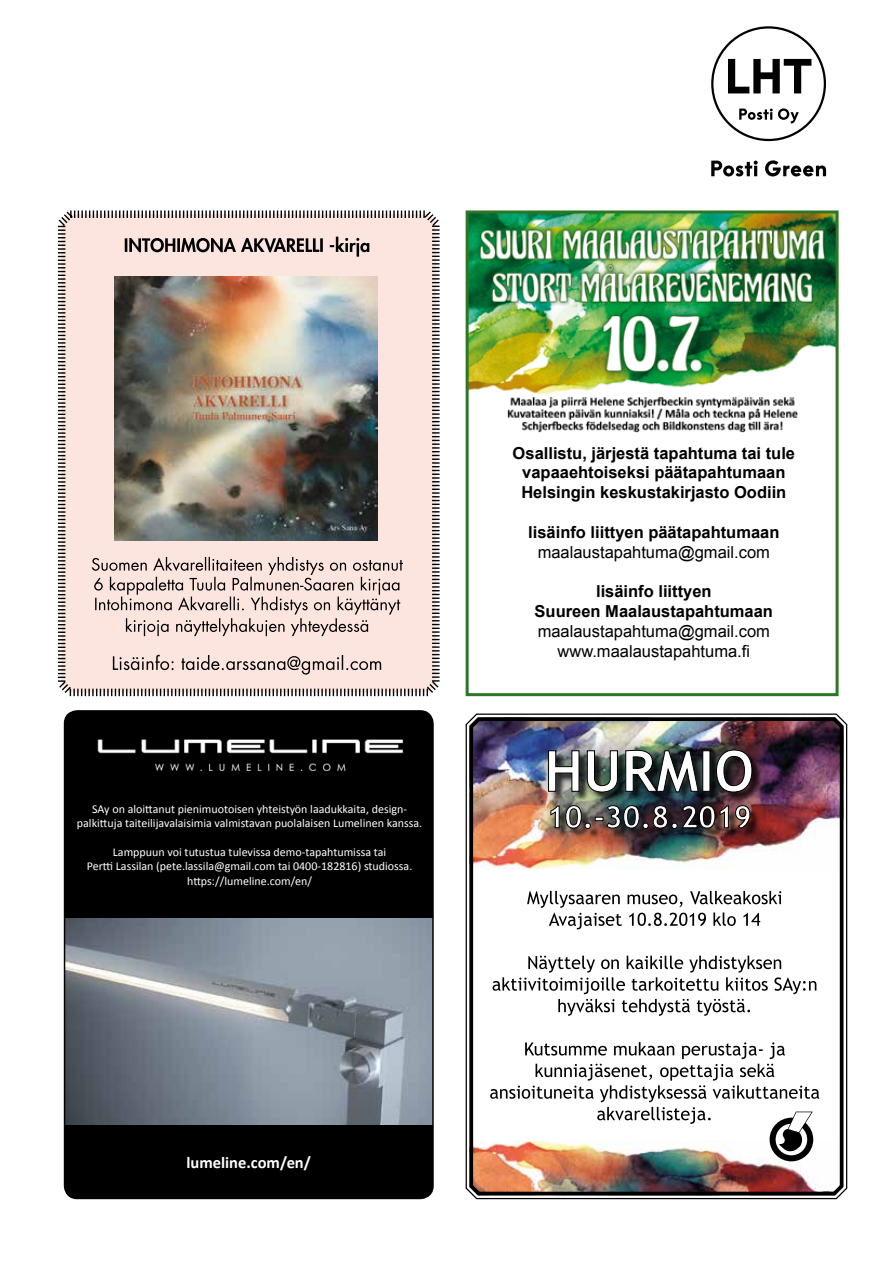
<style>
.page{position:relative;width:893px;height:1263px;background:#fff}
.page>*{position:absolute;margin:0;border:0;box-sizing:border-box;transform-origin:0 0}
.t1{font:700 16.5px/19.8px "Arial";color:#000;text-align:center}
.t2{font:16.5px/19.8px "Arial";color:#000;text-align:center}
.t3{font:700 16.5px "Calibri";color:#fff}
.t4{font:12px/14.4px "Calibri";color:#fff;text-align:center}
</style>
<div class="page">
<svg style="left:711px;top:161px;width:47px;height:15px"></svg>
<svg style="left:765px;top:160px;width:61px;height:16px"></svg>
<svg style="left:711px;top:26px;width:115px;height:115px"></svg>
<div style="left:65px;top:711px;width:368px;height:487px;background:#000;border-radius:13px"></div>
<img style="left:67px;top:918px;width:364px;height:206px">
<div style="left:64px;top:710px;width:370px;height:489px;border:2px solid #000;border-radius:13px"></div>
<img style="left:97px;top:739px;width:307px;height:32px">
<img style="left:470px;top:214px;width:365px;height:219px">
<div style="left:466px;top:210px;width:373px;height:486px;border:3px solid #2d7625"></div>
<svg style="left:465px;top:713px;width:383px;height:487px"></svg>
<img style="left:467px;top:714px;width:378px;height:483px">
<div style="left:529px;top:731px;width:242px;height:117px;background:#000;opacity:.75"></div>
<img style="left:551px;top:805px;width:199px;height:24px">
<svg style="left:548px;top:750px;width:204px;height:42px"></svg>
<svg style="left:490px;top:1042px;width:329px;height:119px"></svg>
<svg style="left:492px;top:956px;width:324px;height:60px"></svg>
<svg style="left:527px;top:891px;width:254px;height:38px"></svg>
<svg style="left:57px;top:210px;width:383px;height:487px;background:#eedad5"></svg>
<svg style="left:113px;top:655px;width:268px;height:20px;background:#d0bdb8"></svg>
<svg style="left:92px;top:557px;width:311px;height:79px;background:#d6c2bd"></svg>
<svg style="left:125px;top:237px;width:244px;height:20px;background:#ab9b97"></svg>
<img style="left:114px;top:277px;width:263px;height:263px">
<p class="t4" style="left:77px;top:801px;width:347px">SAy on aloittanut pienimuotoisen yhteistyön laadukkaita, design&shy;palkittuja taiteilijavalaisimia valmistavan puolalaisen Lumelinen kanssa.</p>
<p class="t4" style="left:87px;top:845px;width:327px">Lamppuun voi tutustua tulevissa demo-tapahtumissa tai<br>Pertti Lassilan (pete.lassila@gmail.com tai 0400-182816) studiossa. https://lumeline.com/en/</p>
<h1 class="t1" style="left:513px;top:443px;width:284px">Osallistu, järjestä tapahtuma tai tule vapaaehtoiseksi päätapahtumaan<br>Helsingin keskustakirjasto Oodiin</h1>
<h1 class="t1" style="left:528px;top:523px;width:253px">lisäinfo liittyen päätapahtumaan</h1>
<h1 class="t2" style="left:538px;top:542px;width:234px">maalaustapahtuma@gmail.com</h1>
<h1 class="t1" style="left:535px;top:582px;width:240px">lisäinfo liittyen<br>Suureen Maalaustapahtumaan</h1>
<h1 class="t2" style="left:538px;top:621px;width:234px">maalaustapahtuma@gmail.com www.maalaustapahtuma.fi</h1>
<h1 class="t3" style="left:187px;top:1151px;width:126px">lumeline.com/en/</h1>
</div>
